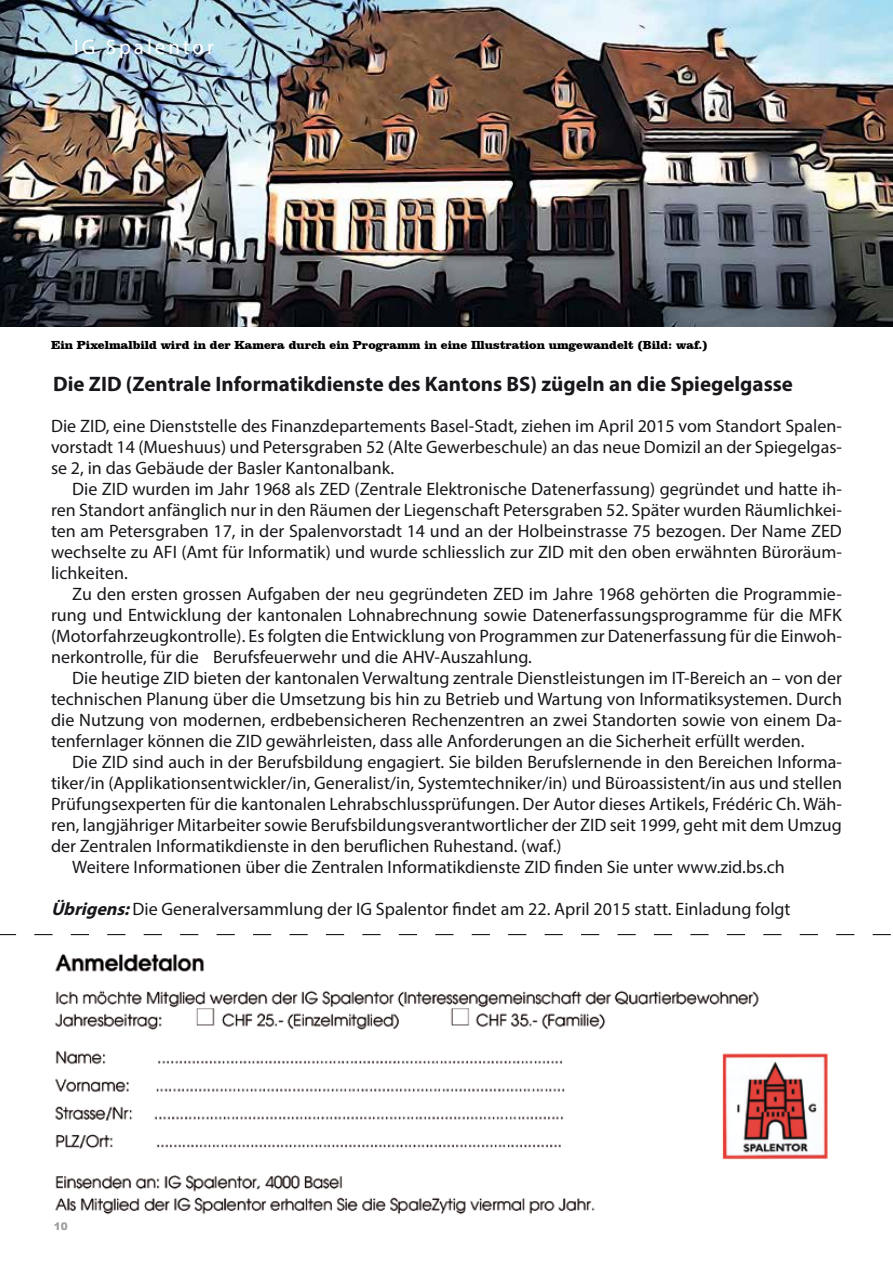
<style>
.page{position:relative;width:893px;height:1263px;background:#fff}
.page>*{position:absolute;margin:0;border:0;box-sizing:border-box;transform-origin:0 0}
.t1{font:700 21px "Myriad Pro";color:#1a171c}
.t2{font:21px "Myriad Pro";letter-spacing:.14em;color:#fff}
.t3{font:18px/21px "Myriad Pro";color:#1a171c;text-align:justify}
.t4{font:900 12px "Clarendon BT";color:#000}
.t5{font:900 10.5px "Arial";color:#9c9e9f}
.s1{font-weight:700;font-style:italic}
</style>
<div class="page">
<img style="left:55px;top:953px;width:773px;height:262px">
<img style="left:0;top:0;width:893px;height:326px">
<svg style="left:0;top:934px;width:891px;height:1px"></svg>
<p class="t2" style="left:74px;top:34px;width:142px">IG Spalentor</p>
<p class="t4" style="left:51px;top:337px;width:658px">Ein Pixelmalbild wird in der Kamera durch ein Programm in eine Illustration umgewandelt (Bild: waf.)</p>
<p class="t1" style="left:53px;top:370px;width:741px">Die ZID (Zentrale Informatikdienste des Kantons BS) zügeln an die Spiegelgasse</p>
<p class="t3" style="left:51px;top:415px;width:792px">Die ZID, eine Dienststelle des Finanzdepartements Basel-Stadt, ziehen im April 2015 vom Standort Spalen&shy;vorstadt 14 (Mueshuus) und Petersgraben 52 (Alte Gewerbeschule) an das neue Domizil an der Spiegelgas&shy;se 2, in das Gebäude der Basler Kantonalbank.</p>
<p class="t3" style="left:51px;top:478px;width:792px;text-indent:21px">Die ZID wurden im Jahr 1968 als ZED (Zentrale Elektronische Datenerfassung) gegründet und hatte ih&shy;ren Standort anfänglich nur in den Räumen der Liegenschaft Petersgraben 52. Später wurden Räumlichkei&shy;ten am Petersgraben 17, in der Spalenvorstadt 14 und an der Holbeinstrasse 75 bezogen. Der Name ZED wechselte zu AFI (Amt für Informatik) und wurde schliesslich zur ZID mit den oben erwähnten Büroräum&shy;lichkeiten.</p>
<p class="t3" style="left:51px;top:583px;width:792px;text-indent:21px">Zu den ersten grossen Aufgaben der neu gegründeten ZED im Jahre 1968 gehörten die Programmie&shy;rung und Entwicklung der kantonalen Lohnabrechnung sowie Datenerfassungsprogramme für die MFK (Motorfahrzeugkontrolle). Es folgten die Entwicklung von Programmen zur Datenerfassung für die Einwoh&shy;nerkontrolle, für die Berufsfeuerwehr und die AHV-Auszahlung.</p>
<p class="t3" style="left:51px;top:667px;width:792px;text-indent:21px">Die heutige ZID bieten der kantonalen Verwaltung zentrale Dienstleistungen im IT-Bereich an – von der technischen Planung über die Umsetzung bis hin zu Betrieb und Wartung von Informatiksystemen. Durch die Nutzung von modernen, erdbebensicheren Rechenzentren an zwei Standorten sowie von einem Da&shy;tenfernlager können die ZID gewährleisten, dass alle Anforderungen an die Sicherheit erfüllt werden.</p>
<p class="t3" style="left:72px;top:751px;width:771px">Die ZID sind auch in der Berufsbildung engagiert. Sie bilden Berufslernende in den Bereichen Informa-</p>
<p class="t3" style="left:51px;top:772px;width:792px">tiker/in (Applikationsentwickler/in, Generalist/in, Systemtechniker/in) und Büroassistent/in aus und stellen</p>
<p class="t3" style="left:51px;top:793px;width:792px">Prüfungsexperten für die kantonalen Lehrabschlussprüfungen. Der Autor dieses Artikels, Frédéric Ch. Wäh-</p>
<p class="t3" style="left:51px;top:814px;width:792px">ren, langjähriger Mitarbeiter sowie Berufsbildungsverantwortlicher der ZID seit 1999, geht mit dem Umzug</p>
<p class="t3" style="left:51px;top:835px;width:512px">der Zentralen Informatikdienste in den beruflichen Ruhestand. (waf.)</p>
<p class="t3" style="left:72px;top:856px;width:714px">Weitere Informationen über die Zentralen Informatikdienste ZID finden Sie unter www.zid.bs.ch</p>
<p class="t3" style="left:51px;top:898px;width:741px"><span class="s1">Übrigens:</span>Die Generalversammlung der IG Spalentor findet am 22. April 2015 statt. Einladung folgt</p>
<p class="t5" style="left:54px;top:1219px;width:16px">10</p>
</div>
